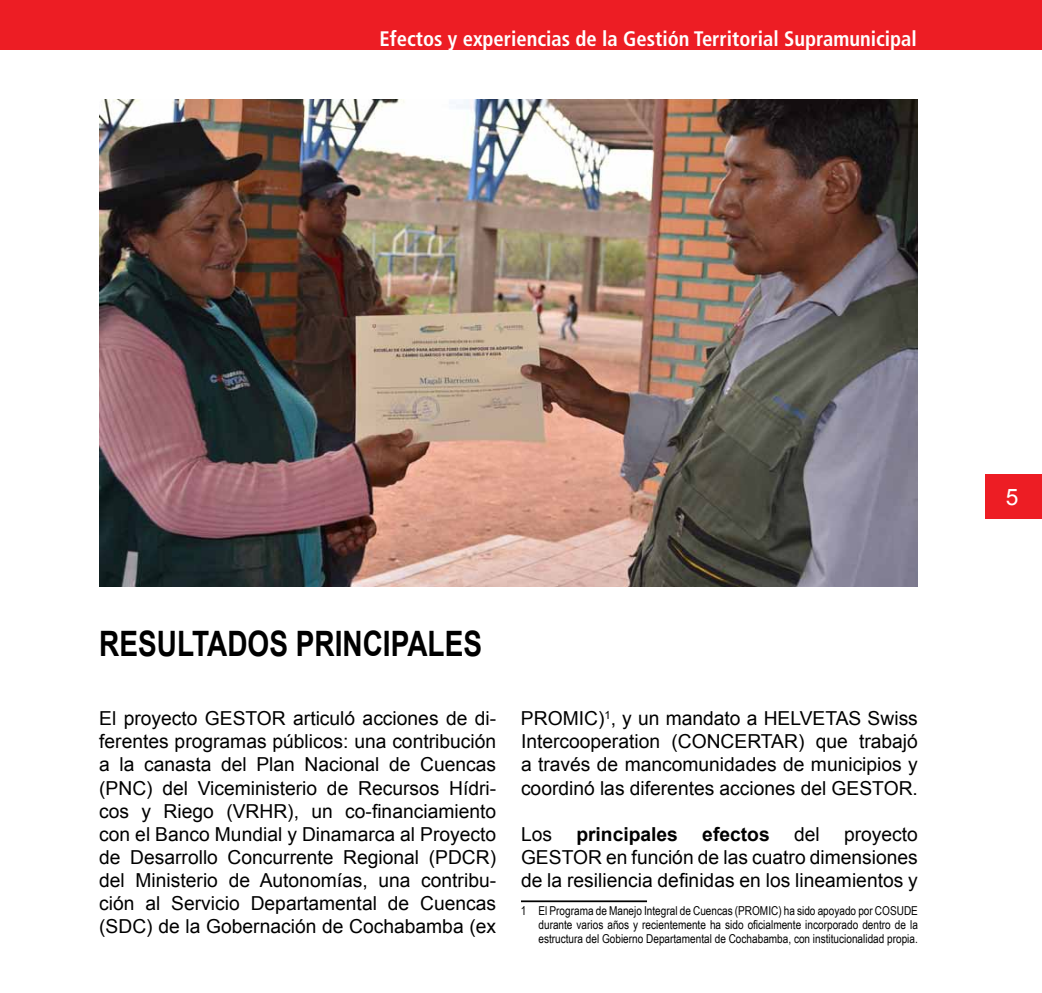
<style>
.page{position:relative;width:1042px;height:993px;background:#fff}
.page>*{position:absolute;margin:0;border:0;box-sizing:border-box;transform-origin:0 0}
.t1{font:700 35px "Arial";color:#000;scale:.8 1}
.t2{font:22.75px "Arial";color:#fff}
.t3{font:700 condensed 21px "Frutiger LT Std";color:#fff}
.t4{font:19.25px/23.1px "Arial";color:#000;text-align:justify}
.t5{font:700 19.25px "Arial";color:#000}
.t6{font:12.25px/14px "Arial Narrow";color:#000;text-align:justify}
</style>
<div class="page">
<div style="left:0;top:0;width:1042px;height:50px;background:#ed1d24"></div>
<div style="left:985px;top:474px;width:57px;height:44px;background:#ed1d24"></div>
<hr style="left:521px;top:900px;width:126px;height:1px;background:#000">
<img style="left:99px;top:99px;width:819px;height:487px">
<p class="t3" style="left:379px;top:26px;width:539px">Efectos y experiencias de la Gestión Territorial Supramunicipal</p>
<h1 class="t1" style="left:99px;top:620px;width:480px">RESULTADOS PRINCIPALES</h1>
<p class="t4" style="left:99px;top:707px;width:398px">El proyecto GESTOR articuló acciones de di&shy;ferentes programas públicos: una contribución a la canasta del Plan Nacional de Cuencas (PNC) del Viceministerio de Recursos Hídri&shy;cos y Riego (VRHR), un co-financiamiento con el Banco Mundial y Dinamarca al Proyecto de Desarrollo Concurrente Regional (PDCR) del Ministerio de Autonomías, una contribu&shy;ción al Servicio Departamental de Cuencas (SDC) de la Gobernación de Cochabamba (ex</p>
<p class="t4" style="left:521px;top:707px;width:398px">PROMIC)<sup>1</sup>, y un mandato a HELVETAS Swiss Intercooperation (CONCERTAR) que trabajó a través de mancomunidades de municipios y coordinó las diferentes acciones del GESTOR.</p>
<p class="t4" style="left:521px;top:822px;width:33px">Los</p>
<p class="t5" style="left:576px;top:821px;width:103px">principales</p>
<p class="t5" style="left:702px;top:821px;width:69px">efectos</p>
<p class="t4" style="left:794px;top:822px;width:27px">del</p>
<p class="t4" style="left:521px;top:822px;width:398px;text-indent:323px">proyecto GESTOR en función de las cuatro dimensiones de la resiliencia definidas en los lineamientos y</p>
<p class="t6" style="left:538px;top:903px;width:381px;text-indent:-18px">1 El Programa de Manejo Integral de Cuencas (PROMIC) ha sido apoyado por COSUDE durante varios años y recientemente ha sido oficialmente incorporado dentro de la estructura del Gobierno Departamental de Cochabamba, con institucionalidad propia.</p>
<p class="t2" style="left:1006px;top:481px;width:14px">5</p>
</div>
